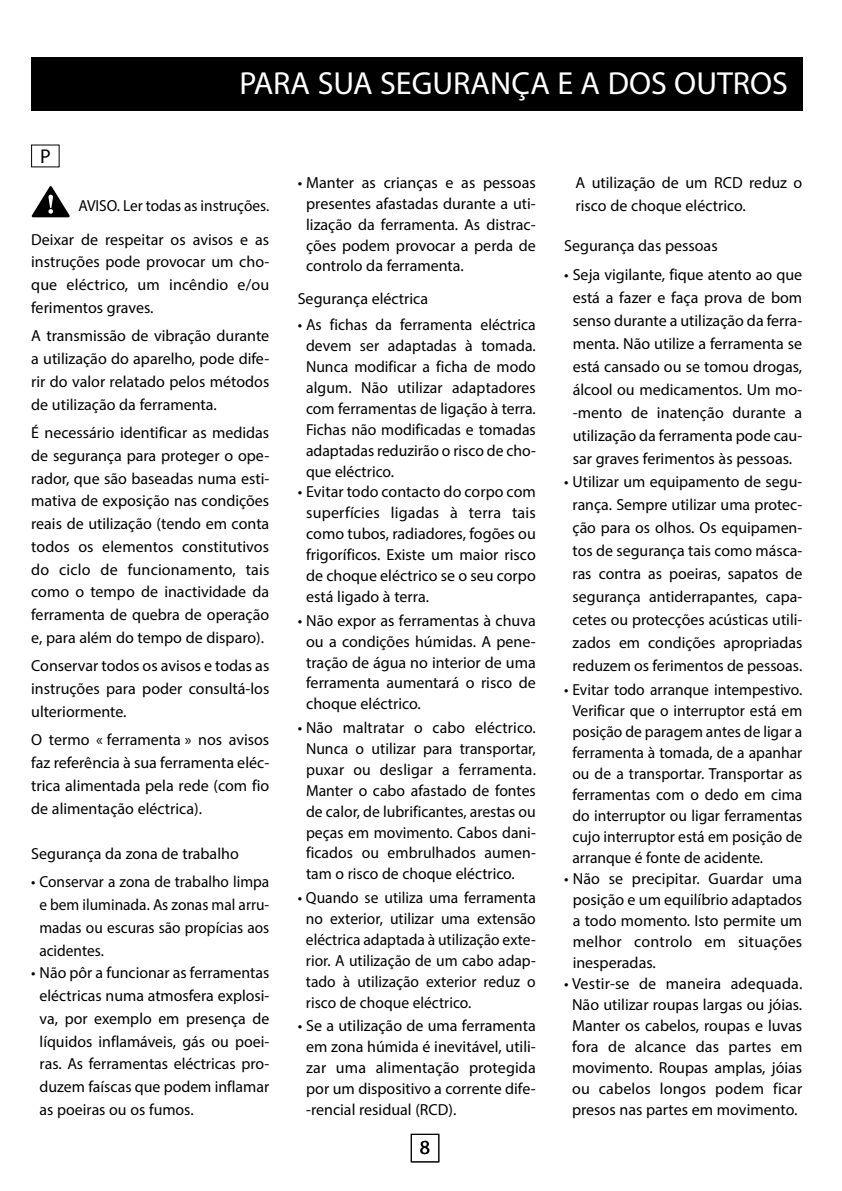
<style>
.page{position:relative;width:842px;height:1191px;background:#fff}
.page>*{position:absolute;margin:0;border:0;box-sizing:border-box;transform-origin:0 0}
.t1{font:32px "Myriad Pro";color:#fff}
.t2{font:20px "Myriad Pro";color:#000}
.t3{font:16px/20.8px "Myriad Pro";color:#000;text-align:justify}
.t4{font:16px/22.8px "Myriad Pro";color:#000;text-align:right;scale:.96 1}
</style>
<div class="page">
<div style="left:411px;top:1134px;width:28px;height:28px;border:1px solid #000"></div>
<div style="left:31px;top:57px;width:771px;height:54px;background:#000"></div>
<svg style="left:31px;top:186px;width:39px;height:32px"></svg>
<h1 class="t1" style="left:239px;top:64px;width:550px">PARA SUA SEGURANÇA E A DOS OUTROS</h1>
<p class="t2" style="left:40px;top:144px;width:12px">P</p>
<p class="t4" style="left:31px;top:188px;width:250px;line-height:34px">AVISO. Ler todas as instruções.<br>Deixar de respeitar os avisos e as</p>
<p class="t3" style="left:31px;top:250px;width:240px;line-height:22.8px">instruções pode provocar um cho&shy;que eléctrico, um incêndio e/ou ferimentos graves.</p>
<p class="t3" style="left:31px;top:324px;width:240px;line-height:22.8px">A transmissão de vibração durante a utilização do aparelho, pode dife&shy;rir do valor relatado pelos métodos de utilização da ferramenta.</p>
<p class="t3" style="left:31px;top:421px;width:240px;line-height:22.8px">É necessário identificar as medidas de segurança para proteger o ope&shy;rador, que são baseadas numa esti&shy;mativa de exposição nas condições reais de utilização (tendo em conta todos os elementos constitutivos do ciclo de funcionamento, tais como o tempo de inactividade da ferramenta de quebra de operação e, para além do tempo de disparo).</p>
<p class="t3" style="left:31px;top:654px;width:240px;line-height:22.8px">Conservar todos os avisos e todas as instruções para poder consultá-los ulteriormente.</p>
<p class="t3" style="left:31px;top:728px;width:240px;line-height:22.8px">O termo « ferramenta » nos avisos faz referência à sua ferramenta eléc&shy;trica alimentada pela rede (com fio de alimentação eléctrica).</p>
<p class="t3" style="left:31px;top:843px;width:209px">Segurança da zona de trabalho</p>
<p class="t4" style="left:39px;top:870px;width:241px;text-align:justify;text-indent:-8px">• Conservar a zona de trabalho limpa e bem iluminada. As zonas mal arru&shy;madas ou escuras são propícias aos acidentes.</p>
<p class="t3" style="left:40px;top:961px;width:231px;line-height:22.8px;text-indent:-8px">• Não pôr a funcionar as ferramentas eléctricas numa atmosfera explosi&shy;va, por exemplo em presença de líquidos inflamáveis, gás ou poei&shy;ras. As ferramentas eléctricas pro&shy;duzem faíscas que podem inflamar as poeiras ou os fumos.</p>
<p class="t3" style="left:306px;top:172px;width:231px;text-indent:-9px">• Manter as crianças e as pessoas presentes afastadas durante a uti&shy;lização da ferramenta. As distrac&shy;ções podem provocar a perda de controlo da ferramenta.</p>
<p class="t3" style="left:298px;top:288px;width:132px">Segurança eléctrica</p>
<p class="t3" style="left:306px;top:314px;width:231px;text-indent:-8px">• As fichas da ferramenta eléctrica devem ser adaptadas à tomada.<br>Nunca modificar a ficha de modo algum. Não utilizar adaptadores com ferramentas de ligação à terra.<br>Fichas não modificadas e tomadas adaptadas reduzirão o risco de cho&shy;que eléctrico.</p>
<p class="t3" style="left:306px;top:481px;width:231px;text-indent:-9px">• Evitar todo contacto do corpo com superfícies ligadas à terra tais como tubos, radiadores, fogões ou frigoríficos. Existe um maior risco de choque eléctrico se o seu corpo está ligado à terra.</p>
<p class="t3" style="left:306px;top:609px;width:231px;text-indent:-9px">• Não expor as ferramentas à chuva ou a condições húmidas. A pene&shy;tração de água no interior de uma ferramenta aumentará o risco de choque eléctrico.</p>
<p class="t3" style="left:306px;top:717px;width:231px;text-indent:-8px">• Não maltratar o cabo eléctrico.<br>Nunca o utilizar para transportar, puxar ou desligar a ferramenta.<br>Manter o cabo afastado de fontes de calor, de lubrificantes, arestas ou peças em movimento. Cabos dani&shy;ficados ou embrulhados aumen&shy;tam o risco de choque eléctrico.</p>
<p class="t3" style="left:306px;top:887px;width:231px;text-indent:-8px">• Quando se utiliza uma ferramenta no exterior, utilizar uma extensão eléctrica adaptada à utilização exte&shy;rior. A utilização de um cabo adap&shy;tado à utilização exterior reduz o risco de choque eléctrico.</p>
<p class="t3" style="left:306px;top:1015px;width:231px;text-indent:-9px">• Se a utilização de uma ferramenta em zona húmida é inevitável, utili&shy;zar uma alimentação protegida por um dispositivo a corrente dife--rencial residual (RCD).</p>
<p class="t2" style="left:420px;top:1135px;width:12px">8</p>
<p class="t3" style="left:575px;top:171px;width:228px;line-height:23px">A utilização de um RCD reduz o risco de choque eléctrico.</p>
<p class="t3" style="left:564px;top:235px;width:155px">Segurança das pessoas</p>
<p class="t3" style="left:564px;top:262px;width:240px;line-height:23px;text-align:center">• Seja vigilante, fique atento ao que está a fazer e faça prova de bom senso durante a utilização da ferra&shy;menta. Não utilize a ferramenta se está cansado ou se tomou drogas, álcool ou medicamentos. Um mo--mento de inatenção durante a utilização da ferramenta pode cau&shy;sar graves ferimentos às pessoas.</p>
<p class="t3" style="left:564px;top:469px;width:240px;line-height:23px;text-align:center">• Utilizar um equipamento de segu&shy;rança. Sempre utilizar uma protec&shy;ção para os olhos. Os equipamen&shy;tos de segurança tais como másca&shy;ras contra as poeiras, sapatos de segurança antiderrapantes, capa&shy;cetes ou protecções acústicas utili&shy;zados em condições apropriadas reduzem os ferimentos de pessoas.</p>
<p class="t3" style="left:572px;top:678px;width:231px;text-indent:-8px">• Evitar todo arranque intempestivo.<br>Verificar que o interruptor está em posição de paragem antes de ligar a ferramenta à tomada, de a apanhar ou de a transportar. Transportar as ferramentas com o dedo em cima do interruptor ou ligar ferramentas cujo interruptor está em posição de arranque é fonte de acidente.</p>
<p class="t3" style="left:573px;top:867px;width:231px;text-indent:-9px">• Não se precipitar. Guardar uma posição e um equilíbrio adaptados a todo momento. Isto permite um melhor controlo em situações inesperadas.</p>
<p class="t3" style="left:564px;top:972px;width:240px;text-align:center">• Vestir-se de maneira adequada.<br>Não utilizar roupas largas ou jóias.<br>Manter os cabelos, roupas e luvas fora de alcance das partes em movimento. Roupas amplas, jóias ou cabelos longos podem ficar presos nas partes em movimento.</p>
</div>
